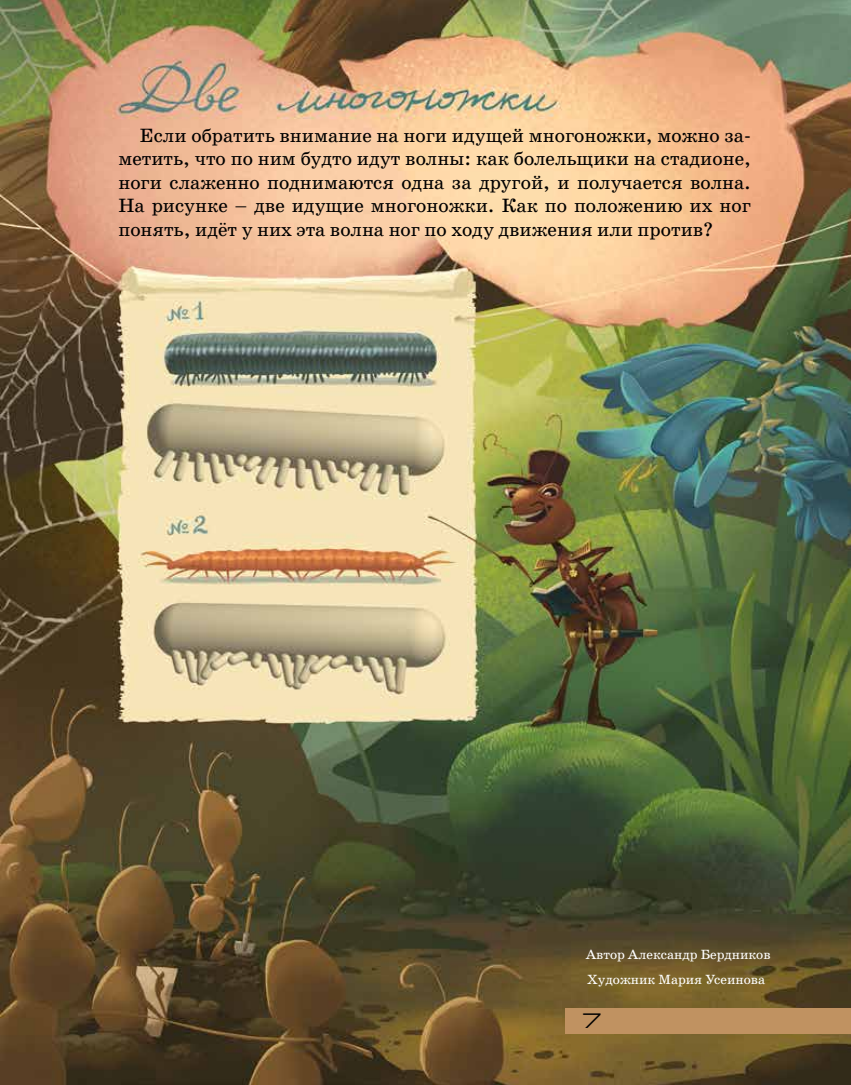
<style>
.page{position:relative;width:851px;height:1085px;background:#fff}
.page>*{position:absolute;margin:0;border:0;box-sizing:border-box;transform-origin:0 0}
.t1{font:21px "Europe Ext";color:#000}
.t2{font:19.5px/23.4px "School";color:#000;text-align:justify}
.t3{font:13.5px/25.3px "School";color:#fff}
</style>
<div class="page">
<img style="left:0;top:0;width:850px;height:1084px">
<div style="left:566px;top:1008px;width:284px;height:25px;background:#c09261"></div>
<p class="t2" style="left:118px;top:124px;width:634px;text-indent:21px">Если обратить внимание на ноги идущей многоножки, можно за&shy;метить, что по ним будто идут волны: как болельщики на стадионе, ноги слаженно поднимаются одна за другой, и получается волна.<br>На рисунке – две идущие многоножки. Как по положению их ног понять, идёт у них эта волна ног по ходу движения или против?</p>
<p class="t3" style="left:585px;top:941px;width:186px">Автор Александр Бердников<br>Художник Мария Усеинова</p>
<p class="t1" style="left:583px;top:1009px;width:20px">7</p>
</div>
